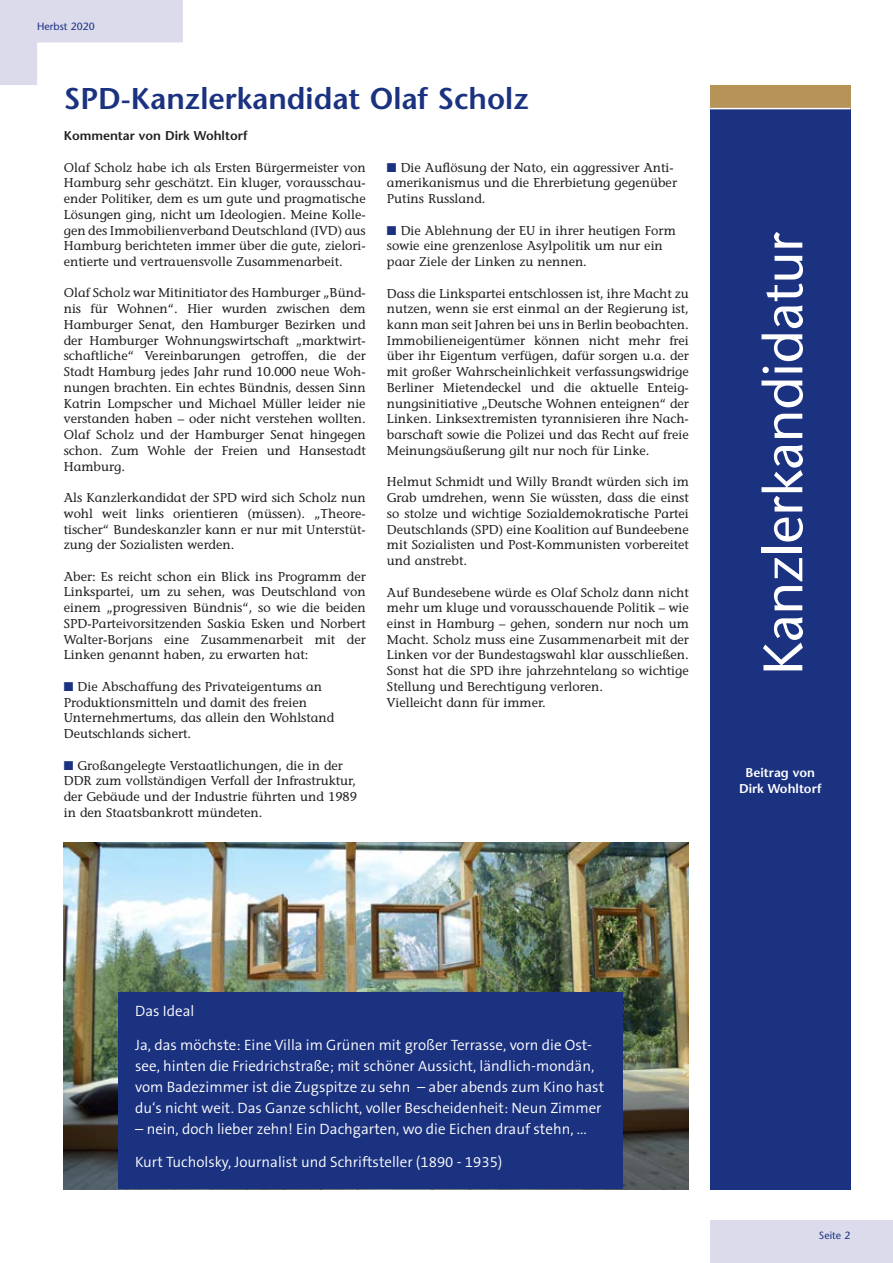
<style>
.page{position:relative;width:893px;height:1263px;background:#fff}
.page>*{position:absolute;margin:0;border:0;box-sizing:border-box;transform-origin:0 0}
.t1{font:55.5px "Stone Sans";color:#fff}
.t2{font:600 30px "Stone Sans";color:#1b3281}
.t3{font:300 15px/21px "The Sans B4";color:#fff}
.t4{font:12.75px/15.8px "Stone Informal";color:#231f20;text-align:justify}
.t5{font:600 12.75px "Stone Sans";color:#231f20}
.t6{font:600 12.75px/15.6px "Stone Sans";color:#fff;text-align:center}
.t7{font:10.5px "Stone Sans";color:#1b3281}
.s1{color:#1b3281}
</style>
<div class="page">
<img style="left:64px;top:843px;width:625px;height:346px">
<svg style="left:0;top:0;width:183px;height:85px"></svg>
<div style="left:710px;top:1220px;width:183px;height:43px;background:#dbdbeb"></div>
<div style="left:710px;top:109px;width:140px;height:1080px;background:#1b3281"></div>
<div style="left:710px;top:85px;width:140px;height:23px;background:#b69459"></div>
<div style="left:118px;top:992px;width:505px;height:197px;background:#1b3281"></div>
<p class="t7" style="left:37px;top:19px;width:59px">Herbst 2020</p>
<h2 class="t2" style="left:64px;top:80px;width:466px">SPD-Kanzlerkandidat Olaf Scholz</h2>
<p class="t5" style="left:64px;top:128px;width:185px">Kommentar von Dirk Wohltorf</p>
<p class="t4" style="left:64px;top:159px;width:303px">Olaf Scholz habe ich als Ersten Bürgermeister von Hamburg sehr geschätzt. Ein kluger, vorausschau&shy;ender Politiker, dem es um gute und pragmatische Lösungen ging, nicht um Ideologien. Meine Kolle&shy;gen des Immobilienverband Deutschland (IVD) aus Hamburg berichteten immer über die gute, zielori&shy;entierte und vertrauensvolle Zusammenarbeit.</p>
<p class="t4" style="left:64px;top:285px;width:303px">Olaf Scholz war Mitinitiator des Hamburger „Bünd&shy;nis für Wohnen“. Hier wurden zwischen dem Hamburger Senat, den Hamburger Bezirken und der Hamburger Wohnungswirtschaft „marktwirt&shy;schaftliche“ Vereinbarungen getroffen, die der Stadt Hamburg jedes Jahr rund 10.000 neue Woh&shy;nungen brachten. Ein echtes Bündnis, dessen Sinn Katrin Lompscher und Michael Müller leider nie verstanden haben – oder nicht verstehen wollten.<br>Olaf Scholz und der Hamburger Senat hingegen schon. Zum Wohle der Freien und Hansestadt Hamburg.</p>
<p class="t4" style="left:64px;top:490px;width:303px">Als Kanzlerkandidat der SPD wird sich Scholz nun wohl weit links orientieren (müssen). „Theore&shy;tischer“ Bundeskanzler kann er nur mit Unterstüt&shy;zung der Sozialisten werden.</p>
<p class="t4" style="left:64px;top:568px;width:303px">Aber: Es reicht schon ein Blick ins Programm der Linkspartei, um zu sehen, was Deutschland von einem „progressiven Bündnis“, so wie die beiden SPD-Parteivorsitzenden Saskia Esken und Norbert Walter-Borjans eine Zusammenarbeit mit der Linken genannt haben, zu erwarten hat:</p>
<p class="t4" style="left:64px;top:678px;width:272px;text-align:left"><span class="s1">■</span> Die Abschaffung des Privateigentums an Produktionsmitteln und damit des freien Unternehmertums, das allein den Wohlstand Deutschlands sichert.</p>
<p class="t4" style="left:64px;top:757px;width:295px;text-align:left"><span class="s1">■</span> Großangelegte Verstaatlichungen, die in der DDR zum vollständigen Verfall der Infrastruktur, der Gebäude und der Industrie führten und 1989 in den Staatsbankrott mündeten.</p>
<p class="t4" style="left:387px;top:159px;width:291px;text-align:left"><span class="s1">■</span> Die Auflösung der Nato, ein aggressiver Anti&shy;amerikanismus und die Ehrerbietung gegenüber<br>Putins Russland.</p>
<p class="t4" style="left:387px;top:222px;width:290px;text-align:left"><span class="s1">■</span> Die Ablehnung der EU in ihrer heutigen Form sowie eine grenzenlose Asylpolitik um nur ein paar Ziele der Linken zu nennen.</p>
<p class="t4" style="left:387px;top:285px;width:303px">Dass die Linkspartei entschlossen ist, ihre Macht zu nutzen, wenn sie erst einmal an der Regierung ist, kann man seit Jahren bei uns in Berlin beobachten.<br>Immobilieneigentümer können nicht mehr frei über ihr Eigentum verfügen, dafür sorgen u.a. der mit großer Wahrscheinlichkeit verfassungswidrige Berliner Mietendeckel und die aktuelle Enteig&shy;nungsinitiative „Deutsche Wohnen enteignen“ der Linken. Linksextremisten tyrannisieren ihre Nach&shy;barschaft sowie die Polizei und das Recht auf freie Meinungsäußerung gilt nur noch für Linke.</p>
<p class="t4" style="left:387px;top:474px;width:303px">Helmut Schmidt und Willy Brandt würden sich im Grab umdrehen, wenn Sie wüssten, dass die einst so stolze und wichtige Sozialdemokratische Partei Deutschlands (SPD) eine Koalition auf Bundeebene mit Sozialisten und Post-Kommunisten vorbereitet und anstrebt.</p>
<p class="t4" style="left:387px;top:584px;width:303px;text-align:left">Auf Bundesebene würde es Olaf Scholz dann nicht mehr um kluge und vorausschauende Politik – wie einst in Hamburg – gehen, sondern nur noch um Macht. Scholz muss eine Zusammenarbeit mit der Linken vor der Bundestagswahl klar ausschließen.<br>Sonst hat die SPD ihre jahrzehntelang so wichtige Stellung und Berechtigung verloren.<br>Vielleicht dann für immer.</p>
<h1 class="t1" style="left:749px;top:675px;width:445px;rotate:-90deg">Kanzlerkandidatur</h1>
<p class="t6" style="left:739px;top:765px;width:84px">Beitrag von<br>Dirk Wohltorf</p>
<p class="t3" style="left:135px;top:1001px;width:61px">Das Ideal</p>
<p class="t3" style="left:135px;top:1035px;width:471px">Ja, das möchste: Eine Villa im Grünen mit großer Terrasse, vorn die Ost&shy;see, hinten die Friedrichstraße; mit schöner Aussicht, ländlich-mondän, vom Badezimmer ist die Zugspitze zu sehn – aber abends zum Kino hast du‘s nicht weit. Das Ganze schlicht, voller Bescheidenheit: Neun Zimmer</p>
<p class="t3" style="left:135px;top:1119px;width:453px">– nein, doch lieber zehn! Ein Dachgarten, wo die Eichen drauf stehn, ...</p>
<p class="t3" style="left:135px;top:1153px;width:369px">Kurt Tucholsky, Journalist und Schriftsteller (1890 - 1935)</p>
<p class="t7" style="left:819px;top:1229px;width:33px">Seite 2</p>
</div>
